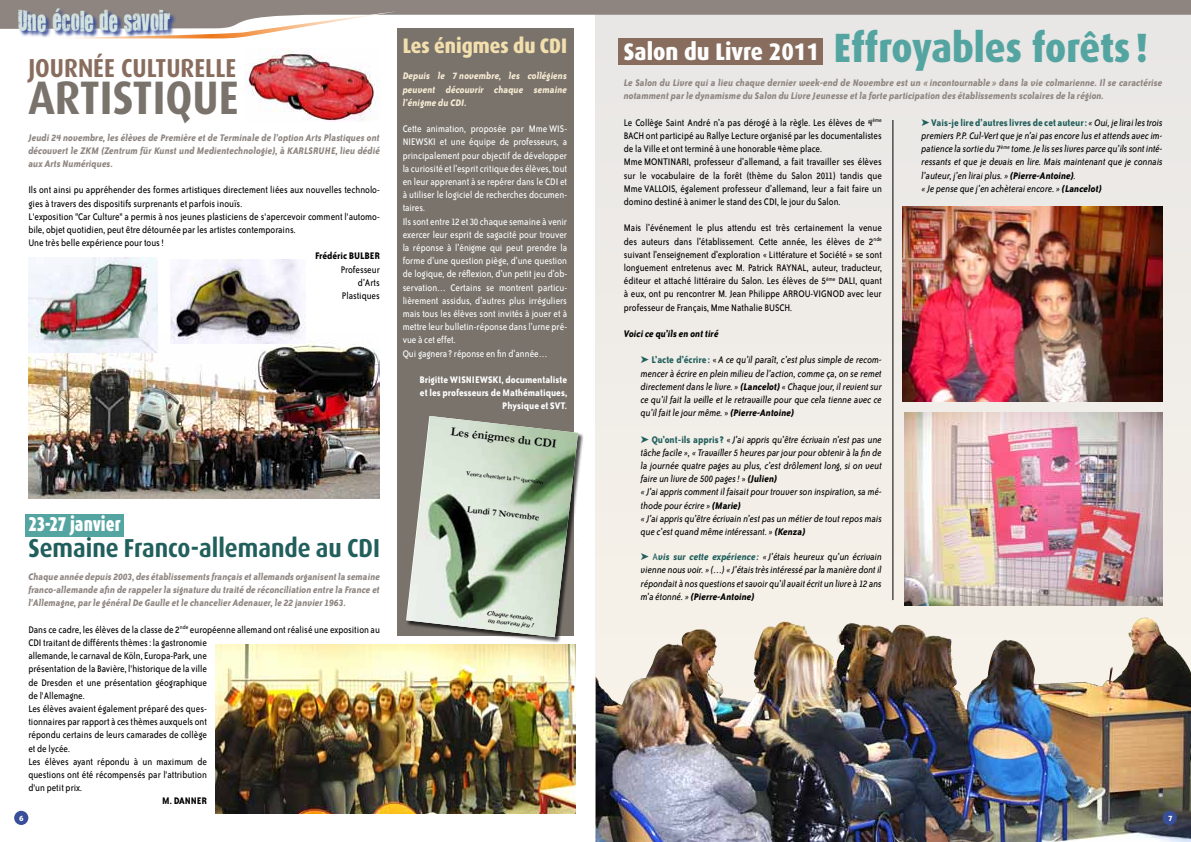
<style>
.page{position:relative;width:1191px;height:842px;background:#fff}
.page>*{position:absolute;margin:0;border:0;box-sizing:border-box;transform-origin:0 0}
.t1{font:700 47px "Dax";color:#79736c;scale:.92 1}
.t2{font:800 41px "Dax";color:#54a5a1;scale:.9 1}
.t3{font:700 26px "Dax";color:#215f5c;scale:.9 1}
.t4{font:700 26px "Dax";color:#886d5e;scale:.9 1}
.t5{font:24px "You Are Loved";color:#d2e3e1;scale:.85 1}
.t6{font:800 21px "Dax";color:#f3dfad;scale:.9 1}
.t7{font:900 20px "Dax";color:#fff;scale:.9 1}
.t8{font:700 12.1px "Garamond";color:#000}
.t9{font:11px/13.2px "Bailey Sans ITC";color:#000;scale:.9 1}
.t10{font:italic 11px/13.2px "Bailey Sans ITC";color:#000;text-align:justify;scale:.9 1}
.t11{font:11px/13.2px "Bailey Sans ITC";color:#fff;scale:.9 1}
.t12{font:italic 700 11px/13.2px "Bailey Sans ITC";color:#8e8580;text-align:justify;scale:.9 1}
.t13{font:italic 700 11px/13.2px "Bailey Sans ITC";color:#8e8580;text-align:justify;scale:.89 1}
.t14{font:700 11px/13.2px "Bailey Sans ITC";color:#fff;text-align:right;scale:.9 1}
.t15{font:italic 700 11px/13.2px "Bailey Sans ITC";color:#f9ecd4;text-align:justify;scale:.9 1}
.t16{font:700 11px "Bailey Sans ITC";color:#000;scale:.9 1}
.t17{font:italic 700 11px "Bailey Sans ITC";color:#000;scale:.9 1}
.t18{font:700 9px "Garamond";color:#000}
.t19{font:700 9px "Bailey Sans ITC";color:#fff}
.t20{font:italic 700 6.5px/7.4px "Garamond";color:#000}
.t21{font:700 6px "Garamond";color:#000}
.s1{font-size:24px;color:#fff}
.s2{color:#215f5c}
.s3{font-weight:700;font-style:normal;color:#215f5c}
.s4{font-style:normal}
.s5{font-weight:700}
.s6{font-style:normal;color:#215f5c}
.s7{font-weight:700;color:#215f5c}
</style>
<div class="page">
<img style="left:595px;top:38px;width:596px;height:804px">
<img style="left:950px;top:618px;width:193px;height:92px">
<div style="left:618px;top:38px;width:204px;height:27px;background:#886d5e"></div>
<div style="left:397px;top:28px;width:177px;height:608px;background:#79736c"></div>
<div style="left:14px;top:811px;width:14px;height:14px;background:#394e99;border-radius:50%"></div>
<div style="left:1162px;top:811px;width:14px;height:14px;background:#394e99;border-radius:50%"></div>
<img style="left:28px;top:341px;width:352px;height:158px">
<img style="left:28px;top:257px;width:130px;height:95px">
<div style="left:406px;top:416px;width:177px;height:227px;background:#000;opacity:.7"></div>
<img style="left:215px;top:645px;width:360px;height:169px">
<img style="left:902px;top:207px;width:260px;height:195px">
<img style="left:170px;top:259px;width:136px;height:84px">
<svg style="left:0;top:0;width:1191px;height:38px"></svg>
<svg style="left:18px;top:8px;width:158px;height:30px;background:#82859e"></svg>
<img style="left:244px;top:49px;width:134px;height:72px">
<div style="left:25px;top:514px;width:99px;height:22px;background:#54a5a1"></div>
<img style="left:904px;top:412px;width:258px;height:194px">
<hr style="left:892px;top:120px;width:1px;height:480px;background:#000">
<svg style="left:406px;top:416px;width:172px;height:221px;background:#aab5a5"></svg>
<h3 class="t5" style="left:18px;top:4px;width:180px">Une école de savoir</h3>
<h3 class="t4" style="left:28px;top:53px;width:232px">JOURNÉE CULTURELLE</h3>
<h1 class="t1" style="left:28px;top:71px;width:230px">ARTISTIQUE</h1>
<p class="t12" style="left:28px;top:131px;width:392px">Jeudi 24 novembre, les élèves de Première et de Terminale de l'option Arts Plastiques ont découvert le ZKM (Zentrum für Kunst und Medientechnologie), à KARLSRUHE, lieu dédié aux Arts Numériques.</p>
<p class="t9" style="left:28px;top:184px;width:392px">Ils ont ainsi pu appréhender des formes artistiques directement liées aux nouvelles technolo&shy;gies à travers des dispositifs surprenants et parfois inouïs.<br>L'exposition "Car Culture" a permis à nos jeunes plasticiens de s'apercevoir comment l'automo&shy;bile, objet quotidien, peut être détournée par les artistes contemporains.<br>Une très belle expérience pour tous!</p>
<p class="t16" style="left:315px;top:250px;width:73px">Frédéric BULBER</p>
<p class="t9" style="left:341px;top:263px;width:45px;text-align:right">Professeur d’Arts<br>Plastiques</p>
<h3 class="t7" style="left:28px;top:513px;width:104px">23-27 janvier</h3>
<h3 class="t3" style="left:28px;top:533px;width:392px">Semaine Franco-allemande au CDI</h3>
<p class="t13" style="left:28px;top:570px;width:396px">Chaque année depuis 2003, des établissements français et allemands organisent la semaine franco-allemande afin de rappeler la signature du traité de réconciliation entre la France et l'Allemagne, par le général De Gaulle et le chancelier Adenauer, le 22 janvier 1963.</p>
<p class="t9" style="left:28px;top:623px;width:392px">Dans ce cadre, les élèves de la classe de 2<sup>nde</sup> européenne allemand ont réalisé une exposition au CDI traitant de différents thèmes: la gastronomie<br>allemande, le carnaval de Köln, Europa-Park, une<br>présentation de la Bavière, l'historique de la ville<br>de Dresden et une présentation géographique<br>de l'Allemagne.<br>Les élèves avaient également préparé des ques-<br>tionnaires par rapport à ces thèmes auxquels ont<br>répondu certains de leurs camarades de collège<br>et de lycée.<br>Les élèves ayant répondu à un maximum de<br>questions ont été récompensés par l'attribution<br>d'un petit prix.</p>
<p class="t16" style="left:162px;top:795px;width:51px">M. DANNER</p>
<h3 class="t6" style="left:403px;top:34px;width:184px">Les énigmes du CDI</h3>
<p class="t15" style="left:403px;top:69px;width:184px">Depuis le 7 novembre, les collégiens peuvent découvrir chaque semaine l’énigme du CDI.</p>
<p class="t11" style="left:403px;top:122px;width:184px">Cette animation, proposée par Mme WIS-NIEWSKI et une équipe de professeurs, a principalement pour objectif de développer la curiosité et l’esprit critique des élèves, tout en leur apprenant à se repérer dans le CDI et à utiliser le logiciel de recherches documen&shy;taires.<br>Ils sont entre 12 et 30 chaque semaine à venir exercer leur esprit de sagacité pour trouver la réponse à l’énigme qui peut prendre la forme d’une question piège, d’une question de logique, de réflexion, d’un petit jeu d’ob&shy;servation… Certains se montrent particu&shy;lièrement assidus, d’autres plus irréguliers mais tous les élèves sont invités à jouer et à mettre leur bulletin-réponse dans l’urne pré&shy;vue à cet effet.<br>Qui gagnera ? réponse en fin d’année…</p>
<p class="t14" style="left:419px;top:373px;width:165px">Brigitte WISNIEWSKI, documentaliste et les professeurs de Mathématiques,<br>Physique et SVT.</p>
<p class="t8" style="left:452px;top:424px;width:108px;rotate:6deg">Les énigmes du CDI</p>
<p class="t21" style="left:467px;top:469px;width:51px;rotate:6deg">Venez chercher la 1</p>
<p class="t21" style="left:522px;top:475px;width:23px;rotate:6deg">question</p>
<p class="t18" style="left:468px;top:503px;width:74px;rotate:7deg">Lundi 7 Novembre</p>
<p class="t20" style="left:487px;top:609px;width:49px;rotate:7deg">Chaque semaine un nouveau jeu !</p>
<h2 class="t2" style="left:624px;top:24px;width:584px"><span class="s1">Salon du Livre 2011</span> Effroyables forêts !</h2>
<p class="t12" style="left:624px;top:76px;width:600px">Le Salon du Livre qui a lieu chaque dernier week-end de Novembre est un « incontournable » dans la vie colmarienne. Il se caractérise notamment par le dynamisme du Salon du Livre Jeunesse et la forte participation des établissements scolaires de la région.</p>
<p class="t9" style="left:624px;top:116px;width:288px">Le Collège Saint André n’a pas dérogé à la règle. Les élèves de 4<sup>ème </sup>BACH ont participé au Rallye Lecture organisé par les documentalistes de la Ville et ont terminé à une honorable 4ème place.<br>Mme MONTINARI, professeur d’allemand, a fait travailler ses élèves sur le vocabulaire de la forêt (thème du Salon 2011) tandis que Mme VALLOIS, également professeur d’allemand, leur a fait faire un domino destiné à animer le stand des CDI, le jour du Salon.</p>
<p class="t9" style="left:624px;top:222px;width:288px;text-align:justify">Mais l’événement le plus attendu est très certainement la venue des auteurs dans l’établissement. Cette année, les élèves de 2<sup>nde </sup>suivant l’enseignement d’exploration « Littérature et Société » se sont longuement entretenus avec M. Patrick RAYNAL, auteur, traducteur, éditeur et attaché littéraire du Salon. Les élèves de 5<sup>ème</sup> DALI, quant à eux, ont pu rencontrer M. Jean Philippe ARROU-VIGNOD avec leur professeur de Français, Mme Nathalie BUSCH.</p>
<p class="t17" style="left:624px;top:328px;width:107px">Voici ce qu’ils en ont tiré</p>
<p class="t10" style="left:641px;top:353px;width:269px"><span class="s2">➤</span> <span class="s3">L’acte d’écrire :</span> <span class="s4">«</span> A ce qu’il paraît, c’est plus simple de recom&shy;mencer à écrire en plein milieu de l’action, comme ça, on se remet directement dans le livre. » <span class="s5">(Lancelot)</span> « Chaque jour, il revient sur ce qu’il fait la veille et le retravaille pour que cela tienne avec ce qu’il fait le jour même. <span class="s4">»</span> <span class="s5">(Pierre-Antoine)</span></p>
<p class="t10" style="left:641px;top:433px;width:269px;text-align:left"><span class="s2">➤</span> <span class="s3">Qu’ont-ils appris ?</span> <span class="s4">«</span> J’ai appris qu’être écrivain n’est pas une tâche facile », « Travailler 5 heures par jour pour obtenir à la fin de la journée quatre pages au plus, c’est drôlement long, si on veut faire un livre de 500 pages! <span class="s4">»</span> <span class="s5">(Julien)<br></span>« J’ai appris comment il faisait pour trouver son inspiration, sa mé&shy;thode pour écrire » <span class="s5">(Marie)<br></span>« J’ai appris qu’être écrivain n’est pas un métier de tout repos mais que c’est quand même intéressant. » <span class="s5">(Kenza)</span></p>
<p class="t10" style="left:641px;top:550px;width:269px"><span class="s2">➤</span> <span class="s6">A</span><span class="s7">vis sur cette expérience :</span> « J’étais heureux qu’un écrivain vienne nous voir. » (…) « J’étais très intéressé par la manière dont il répondait à nos questions et savoir qu’il avait écrit un livre à 12 ans m’a étonné. » <span class="s5">(Pierre-Antoine)</span></p>
<p class="t10" style="left:921px;top:116px;width:269px;text-align:left"><span class="s2">➤</span> <span class="s3">Vais-je lire d’autres livres de cet auteur:</span> « Oui, je lirai les trois premiers P.P. Cul-Vert que je n’ai pas encore lus et attends avec im&shy;patience la sortie du 7<sup>ème</sup> tome. Je lis ses livres parce qu’ils sont inté&shy;ressants et que je devais en lire. Mais maintenant que je connais l’auteur, j’en lirai plus. » <span class="s5">(Pierre-Antoine)</span>.<br>« Je pense que j’en achèterai encore. » <span class="s5">(Lancelot)</span></p>
<p class="t19" style="left:19px;top:813px;width:6px">6</p>
<p class="t19" style="left:1168px;top:813px;width:6px">7</p>
</div>
